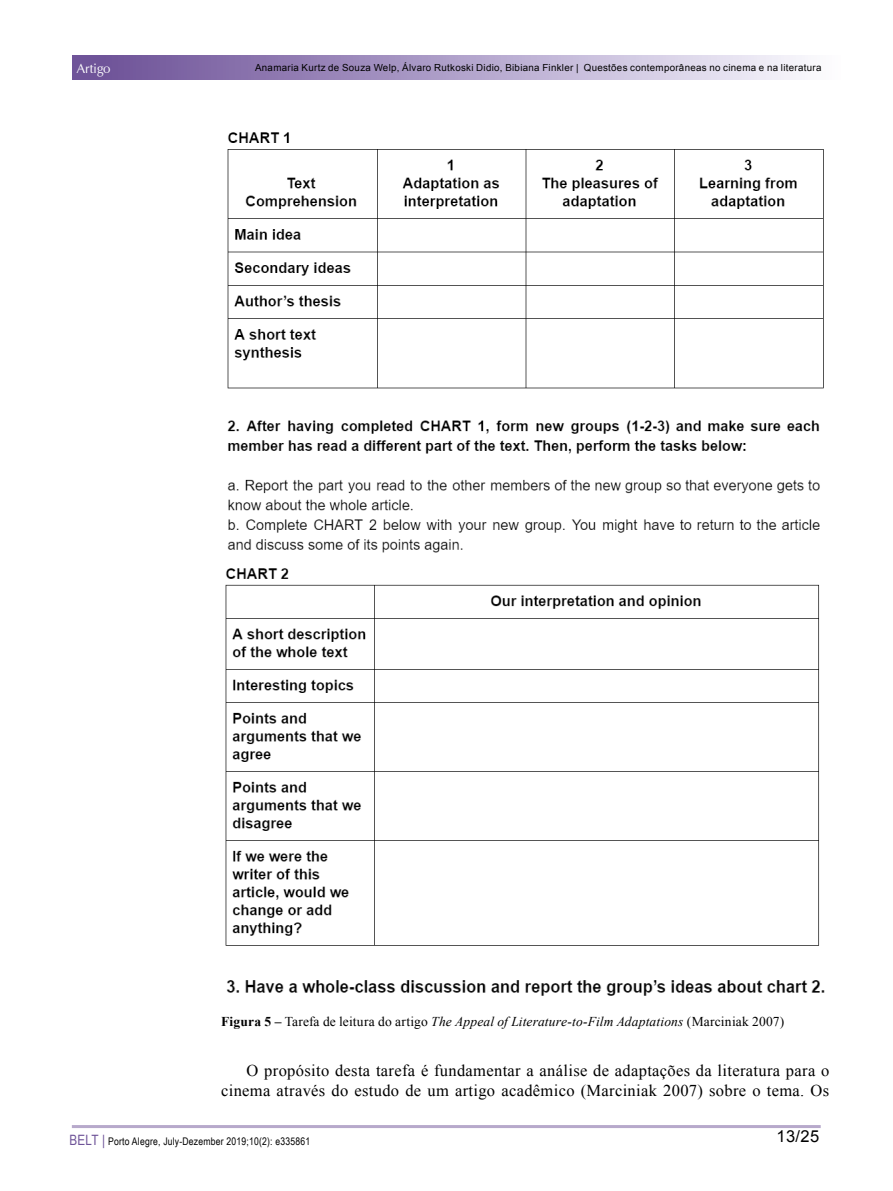
<style>
.page{position:relative;width:893px;height:1191px;background:#fff}
.page>*{position:absolute;margin:0;border:0;box-sizing:border-box;transform-origin:0 0}
.t1{font:16.5px/19.8px "Times New Roman";letter-spacing:.02em;color:#000;text-align:right}
.t2{font:16.5px "Arial";color:#000}
.t3{font:italic 13.5px "Times New Roman";letter-spacing:.01em;color:#000}
.t4{font:13.5px "Zapf Humanist 601 BT";color:#fff}
.t5{font:10.5px "Arial Narrow";letter-spacing:.02em;color:#000}
.t6{font:9.75px "Arial";letter-spacing:.03em;color:#000}
.s1{font-weight:700;font-style:normal}
.s2{font-style:normal}
.s3{font-size:14.25px;color:#6e5398}
</style>
<div class="page">
<div style="left:72px;top:55px;width:768px;height:25px;background:linear-gradient(to right,#684a94,#fbfbff)"></div>
<hr style="left:72px;top:1125px;width:749px;height:3px;background:#b7a9cb">
<img style="left:227px;top:132px;width:597px;height:257px">
<img style="left:227px;top:420px;width:593px;height:133px">
<img style="left:225px;top:568px;width:595px;height:378px">
<img style="left:226px;top:980px;width:599px;height:16px">
<p class="t4" style="left:77px;top:60px;width:35px">Artigo</p>
<p class="t6" style="left:255px;top:61px;width:568px">Anamaria Kurtz de Souza Welp, Álvaro Rutkoski Didio, Bibiana Finkler | Questões contemporâneas no cinema e na literatura</p>
<p class="t3" style="left:221px;top:1012px;width:565px"><span class="s1">Figura 5 –</span> <span class="s2">Tarefa de leitura do artigo</span> The Appeal of Literature-to-Film Adaptations <span class="s2">(Marciniak 2007)</span></p>
<p class="t1" style="left:221px;top:1060px;width:610px">O propósito desta tarefa é fundamentar a análise de adaptações da literatura para o cinema através do estudo de um artigo acadêmico (Marciniak 2007) sobre o tema. Os</p>
<p class="t5" style="left:69px;top:1133px;width:242px"><span class="s3">BELT |</span> Porto Alegre, July-Dezember 2019;10(2): e335861</p>
<p class="t2" style="left:776px;top:1125px;width:44px">13/25</p>
</div>
